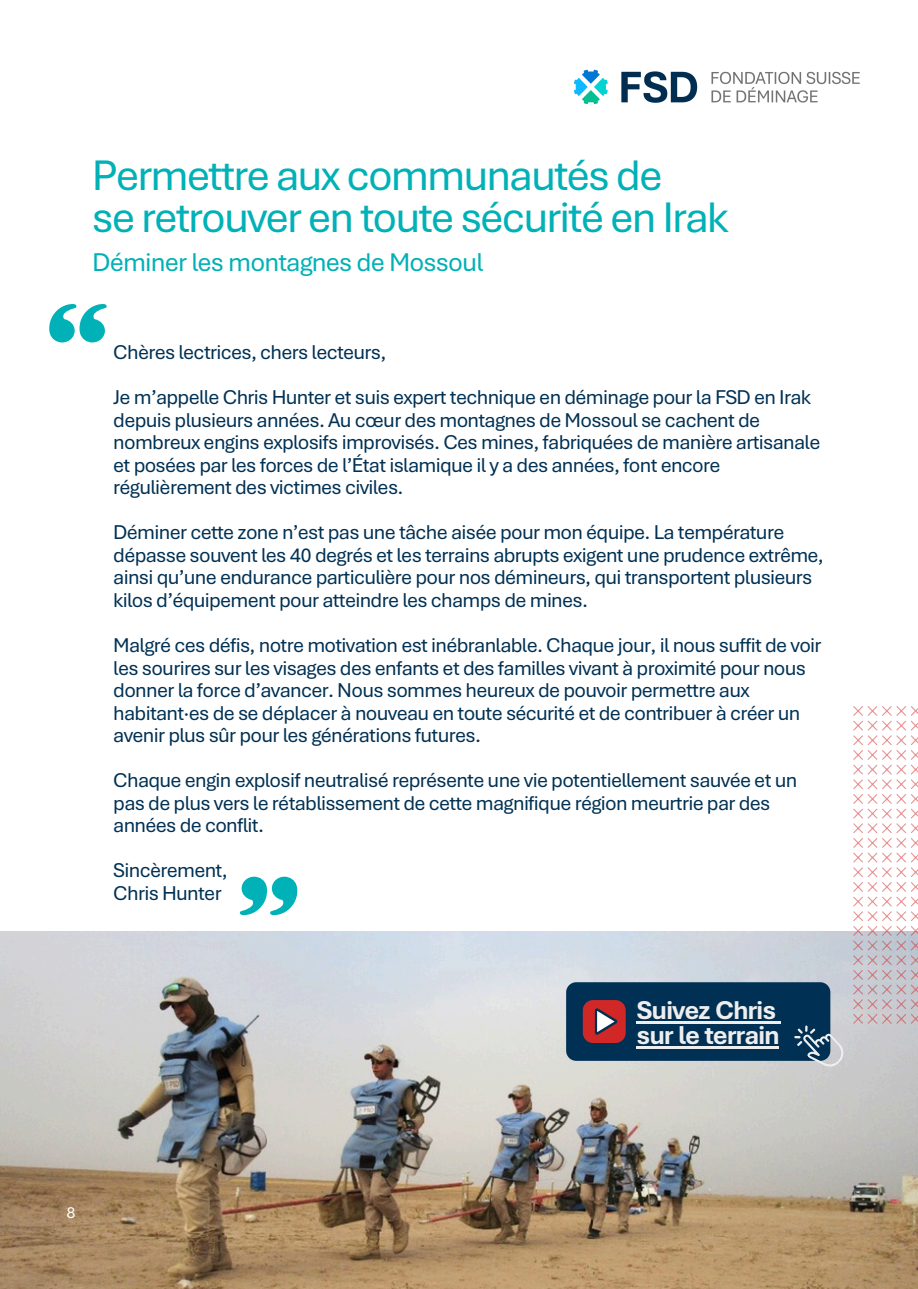
<style>
.page{position:relative;width:918px;height:1289px;background:#fff}
.page>*{position:absolute;margin:0;border:0;box-sizing:border-box;transform-origin:0 0}
.t1{font:44.85px "Bierstadt";letter-spacing:-.045em;color:#00b1b7}
.t2{font:27px "Bierstadt";letter-spacing:-.03em;color:#00b1b7}
.t3{font:700 27px "Bierstadt";letter-spacing:-.045em;color:#eee}
.t4{font:21px/22.5px "Bierstadt";letter-spacing:-.03em;color:#003154}
.t5{font:16.8px "Bierstadt";color:#fff}
</style>
<div class="page">
<img style="left:574px;top:70px;width:286px;height:35px">
<img style="left:0;top:931px;width:918px;height:357px">
<svg style="left:49px;top:304px;width:58px;height:38px"></svg>
<svg style="left:240px;top:876px;width:57px;height:39px"></svg>
<svg style="left:566px;top:706px;width:352px;height:369px"></svg>
<p class="t1" style="left:92px;top:157px;width:572px">Permettre aux communautés de</p>
<p class="t1" style="left:92px;top:198px;width:638px">se retrouver en toute sécurité en Irak</p>
<p class="t2" style="left:92px;top:251px;width:393px">Déminer les montagnes de Mossoul</p>
<h1 class="t4" style="left:113px;top:343px;width:275px">Chères lectrices, chers lecteurs,</h1>
<p class="t4" style="left:113px;top:388px;width:709px">Je m’appelle Chris Hunter et suis expert technique en déminage pour la FSD en Irak depuis plusieurs années. Au cœur des montagnes de Mossoul se cachent de nombreux engins explosifs improvisés. Ces mines, fabriquées de manière artisanale et posées par les forces de l’État islamique il y a des années, font encore régulièrement des victimes civiles.</p>
<p class="t4" style="left:113px;top:523px;width:712px">Déminer cette zone n’est pas une tâche aisée pour mon équipe. La température dépasse souvent les 40 degrés et les terrains abrupts exigent une prudence extrême, ainsi qu’une endurance particulière pour nos démineurs, qui transportent plusieurs kilos d’équipement pour atteindre les champs de mines.</p>
<p class="t4" style="left:113px;top:635px;width:710px">Malgré ces défis, notre motivation est inébranlable. Chaque jour, il nous suffit de voir les sourires sur les visages des enfants et des familles vivant à proximité pour nous donner la force d’avancer. Nous sommes heureux de pouvoir permettre aux habitant·es de se déplacer à nouveau en toute sécurité et de contribuer à créer un avenir plus sûr pour les générations futures.</p>
<p class="t4" style="left:113px;top:770px;width:686px">Chaque engin explosif neutralisé représente une vie potentiellement sauvée et un pas de plus vers le rétablissement de cette magnifique région meurtrie par des années de conflit.</p>
<p class="t4" style="left:113px;top:860px;width:116px">Sincèrement,</p>
<p class="t4" style="left:113px;top:883px;width:110px">Chris Hunter</p>
<p class="t3" style="left:637px;top:999px;width:141px">Suivez Chris</p>
<p class="t3" style="left:637px;top:1023px;width:145px">sur le terrain</p>
<p class="t5" style="left:67px;top:1205px;width:11px">8</p>
</div>
